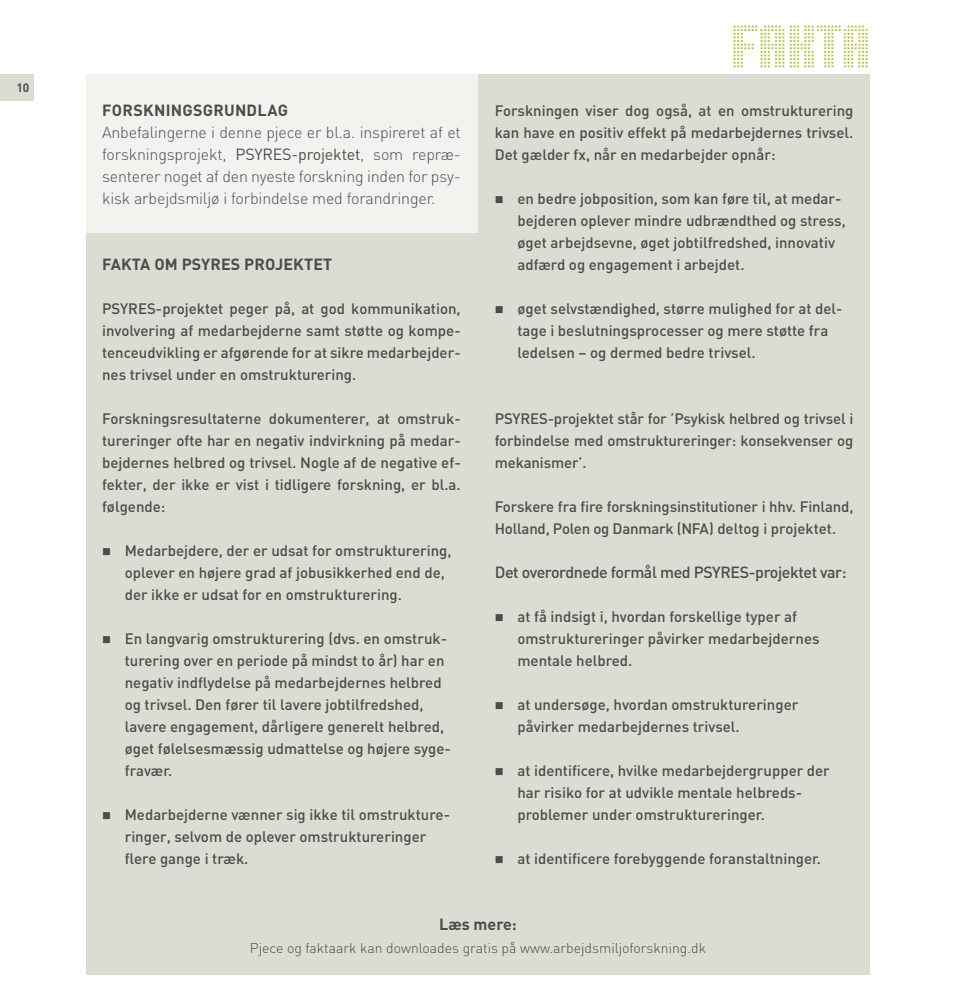
<style>
.page{position:relative;width:964px;height:1004px;background:#fff}
.page>*{position:absolute;margin:0;border:0;box-sizing:border-box;transform-origin:0 0}
.Rubrik{font:41.6px "Highspeed";letter-spacing:-.005em;color:#adbf26}
.Brød{font:300 16px/22px "DINOT";letter-spacing:-.01em;color:#4b4c4d;text-align:justify}
.Box_Overskrift{font:500 16px "DIN";letter-spacing:-.025em;color:#4b4c4d}
.Box_Overskrift-2{font:700 16px "DINOT";letter-spacing:.01em;color:#4b4c4d}
.Mellemrubrik{font:700 16px "DINOT";letter-spacing:.015em;color:#4b4c4d}
.Brød-2{font:700 16px "DINOT";color:#4b4c4d}
.Box_brød{font:500 15px/22px "DIN";color:#4b4c4d}
.Brød-3{font:500 15px/22px "DIN";letter-spacing:-.01em;color:#4b4c4d;text-align:justify}
.Brød-4{font:300 14px "DINOT";color:#4b4c4d}
.Brød-5{font:700 12px "DINOT";color:#4b4c4d}
.s1{font-weight:400}
</style>
<div class="page">
<div style="left:0;top:74px;width:34px;height:27px;background:#dcdcd2"></div>
<div style="left:86px;top:74px;width:784px;height:900px;background:#dcdcd2"></div>
<hr style="left:963px;top:0;width:1px;height:1003px;background:#dcdcd2">
<div style="left:43px;top:0;width:435px;height:232px;background:linear-gradient(to right,#f9f9f8,#f5f5f2)"></div>
<p class="Brød-5" style="left:16px;top:79px;width:15px">10</p>
<p class="Mellemrubrik" style="left:102px;top:99px;width:187px">FORSKNINGSGRUNDLAG</p>
<p class="Brød" style="left:102px;top:121px;width:360px">Anbefalingerne i denne pjece er bl.a. inspireret af et forskningsprojekt, <span class="s1">PSYRES-projektet</span>, som repræ&shy;senterer noget af den nyeste forskning inden for psy&shy;kisk arbejdsmiljø i forbindelse med forandringer.</p>
<p class="Box_Overskrift-2" style="left:102px;top:253px;width:232px">FAKTA OM PSYRES PROJEKTET</p>
<p class="Box_brød" style="left:102px;top:297px;width:360px;text-align:justify">PSYRES-projektet peger på, at god kommunikation, involvering af medarbejderne samt støtte og kompe&shy;tenceudvikling er afgørende for at sikre medarbejder&shy;nes trivsel under en omstrukturering.</p>
<p class="Box_brød" style="left:102px;top:407px;width:360px;text-align:justify">Forskningsresultaterne dokumenterer, at omstruk&shy;tureringer ofte har en negativ indvirkning på medar&shy;bejdernes helbred og trivsel. Nogle af de negative ef&shy;fekter, der ikke er vist i tidligere forskning, er bl.a. følgende:</p>
<p class="Box_brød" style="left:125px;top:539px;width:328px;text-indent:-23px">■ Medarbejdere, der er udsat for omstrukturering, oplever en højere grad af jobusikkerhed end de, der ikke er udsat for en omstrukturering.</p>
<p class="Box_brød" style="left:125px;top:627px;width:328px;text-indent:-23px">■ En langvarig omstrukturering (dvs. en omstruk&shy;turering over en periode på mindst to år) har en negativ indflydelse på medarbejdernes helbred og trivsel. Den fører til lavere jobtilfredshed, lavere engagement, dårligere generelt helbred, øget følelsesmæssig udmattelse og højere syge&shy;fravær.</p>
<p class="Box_brød" style="left:125px;top:803px;width:327px;text-indent:-23px">■ Medarbejderne vænner sig ikke til omstrukture&shy;ringer, selvom de oplever omstruktureringer flere gange i træk.</p>
<p class="Rubrik" style="left:734px;top:17px;width:139px">FAKTA</p>
<p class="Box_brød" style="left:495px;top:99px;width:360px;text-align:justify">Forskningen viser dog også, at en omstrukturering kan have en positiv effekt på medarbejdernes trivsel.<br>Det gælder fx, når en medarbejder opnår:</p>
<p class="Box_brød" style="left:517px;top:187px;width:330px;text-indent:-23px">■ en bedre jobposition, som kan føre til, at medar&shy;bejderen oplever mindre udbrændthed og stress, øget arbejdsevne, øget jobtilfredshed, innovativ adfærd og engagement i arbejdet.</p>
<p class="Box_brød" style="left:517px;top:297px;width:327px;text-indent:-23px">■ øget selvstændighed, større mulighed for at del&shy;tage i beslutningsprocesser og mere støtte fra ledelsen – og dermed bedre trivsel.</p>
<p class="Brød-3" style="left:495px;top:407px;width:360px">PSYRES-projektet står for ’Psykisk helbred og trivsel i forbindelse med omstruktureringer: konsekvenser og mekanismer’.</p>
<p class="Brød-3" style="left:495px;top:495px;width:360px">Forskere fra fire forskningsinstitutioner i hhv. Finland,<br>Holland, Polen og Danmark (NFA) deltog i projektet.</p>
<p class="Box_Overskrift" style="left:495px;top:562px;width:353px">Det overordnede formål med PSYRES-projektet var:</p>
<p class="Box_brød" style="left:517px;top:605px;width:304px;text-indent:-23px">■ at få indsigt i, hvordan forskellige typer af omstruktureringer påvirker medarbejdernes mentale helbred.</p>
<p class="Box_brød" style="left:517px;top:693px;width:282px;text-indent:-23px">■ at undersøge, hvordan omstruktureringer påvirker medarbejdernes trivsel.</p>
<p class="Box_brød" style="left:517px;top:759px;width:314px;text-indent:-23px">■ at identificere, hvilke medarbejdergrupper der har risiko for at udvikle mentale helbreds&shy;problemer under omstruktureringer.</p>
<p class="Box_brød" style="left:495px;top:847px;width:328px">■ at identificere forebyggende foranstaltninger.</p>
<p class="Brød-2" style="left:439px;top:913px;width:79px">Læs mere:</p>
<p class="Brød-4" style="left:250px;top:937px;width:458px">Pjece og faktaark kan downloades gratis på www.arbejdsmiljoforskning.dk</p>
</div>
